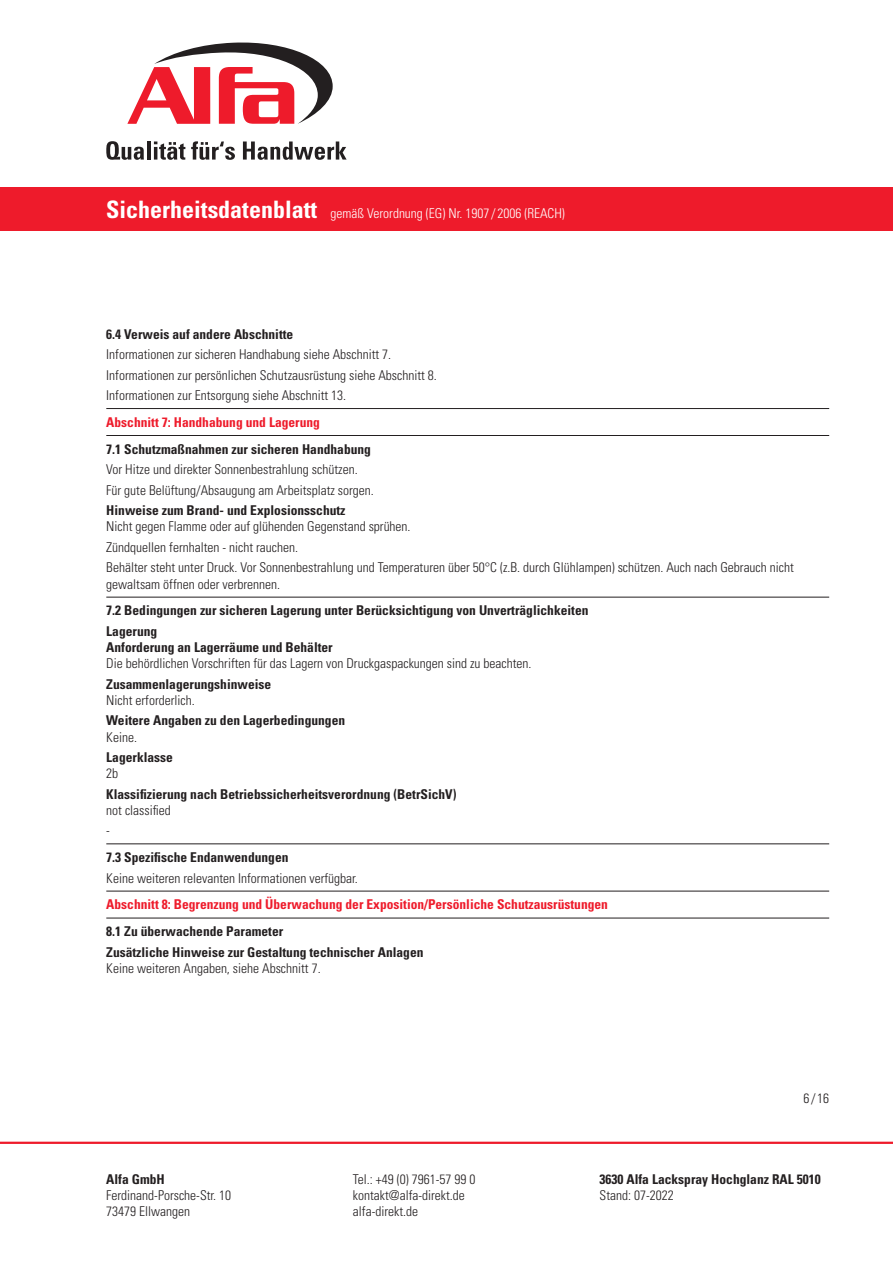
<style>
.page{position:relative;width:893px;height:1263px;background:#fff}
.page>*{position:absolute;margin:0;border:0;box-sizing:border-box;transform-origin:0 0}
.t1{font:300 condensed 13.5px/20.4px "Univers LT Std";color:#231f20}
.t2{font:700 condensed 13.5px/20.4px "Univers LT Std";color:#231f20}
.t3{font:700 condensed 13.5px "Univers LT Std";color:#ee1b2b}
.t4{font:300 condensed 13.5px "Univers LT Std";color:#fff}
.s1{font-weight:700;font-size:24px}
</style>
<div class="page">
<hr style="left:0;top:1142px;width:893px;height:2px;background:#ee1b2b">
<div style="left:0;top:187px;width:893px;height:44px;background:#ee1b2b"></div>
<svg style="left:106px;top:141px;width:38px;height:19px"></svg>
<hr style="left:147px;top:141px;width:3px;height:19px;background:#231f20">
<svg style="left:154px;top:141px;width:31px;height:19px"></svg>
<svg style="left:191px;top:141px;width:44px;height:19px"></svg>
<svg style="left:243px;top:141px;width:104px;height:19px"></svg>
<svg style="left:127px;top:42px;width:206px;height:82px"></svg>
<hr style="left:106px;top:435px;width:723px;height:1px;background:#231f20">
<hr style="left:106px;top:918px;width:723px;height:1px;background:#231f20">
<hr style="left:106px;top:891px;width:723px;height:1px;background:#231f20">
<hr style="left:106px;top:843px;width:723px;height:1px;background:#231f20">
<hr style="left:106px;top:597px;width:723px;height:1px;background:#231f20">
<hr style="left:106px;top:408px;width:723px;height:1px;background:#231f20">
<p class="t4" style="left:106px;top:205px;width:460px"><span class="s1">Sicherheitsdatenblatt</span> gemäß Verordnung (EG) Nr. 1907 / 2006 (REACH)</p>
<p class="t2" style="left:106px;top:323px;width:188px">6.4 Verweis auf andere Abschnitte</p>
<p class="t1" style="left:106px;top:344px;width:332px">Informationen zur sicheren Handhabung siehe Abschnitt 7.<br>Informationen zur persönlichen Schutzausrüstung siehe Abschnitt 8.<br>Informationen zur Entsorgung siehe Abschnitt 13.</p>
<p class="t3" style="left:106px;top:414px;width:215px">Abschnitt 7: Handhabung und Lagerung</p>
<p class="t2" style="left:106px;top:439px;width:266px">7.1 Schutzmaßnahmen zur sicheren Handhabung</p>
<p class="t1" style="left:106px;top:459px;width:269px">Vor Hitze und direkter Sonnenbestrahlung schützen.<br>Für gute Belüftung/Absaugung am Arbeitsplatz sorgen.</p>
<p class="t2" style="left:106px;top:500px;width:241px">Hinweise zum Brand- und Explosionsschutz</p>
<p class="t1" style="left:106px;top:516px;width:689px">Nicht gegen Flamme oder auf glühenden Gegenstand sprühen.<br>Zündquellen fernhalten - nicht rauchen.<br>Behälter steht unter Druck. Vor Sonnenbestrahlung und Temperaturen über 50°C (z.B. durch Glühlampen) schützen. Auch nach Gebrauch nicht</p>
<p class="t1" style="left:106px;top:574px;width:175px">gewaltsam öffnen oder verbrennen.</p>
<p class="t2" style="left:106px;top:600px;width:484px">7.2 Bedingungen zur sicheren Lagerung unter Berücksichtigung von Unverträglichkeiten<br>Lagerung</p>
<p class="t2" style="left:106px;top:637px;width:228px">Anforderung an Lagerräume und Behälter</p>
<p class="t1" style="left:106px;top:653px;width:427px">Die behördlichen Vorschriften für das Lagern von Druckgaspackungen sind zu beachten.</p>
<p class="t2" style="left:106px;top:674px;width:166px">Zusammenlagerungshinweise</p>
<p class="t1" style="left:106px;top:690px;width:90px">Nicht erforderlich.</p>
<p class="t2" style="left:106px;top:710px;width:240px">Weitere Angaben zu den Lagerbedingungen</p>
<p class="t1" style="left:106px;top:727px;width:32px">Keine.</p>
<p class="t2" style="left:106px;top:747px;width:68px">Lagerklasse</p>
<p class="t1" style="left:106px;top:763px;width:13px">2b</p>
<p class="t2" style="left:106px;top:784px;width:352px">Klassifizierung nach Betriebssicherheitsverordnung (BetrSichV)</p>
<p class="t1" style="left:106px;top:800px;width:66px">not classified -</p>
<p class="t2" style="left:106px;top:847px;width:184px">7.3 Spezifische Endanwendungen</p>
<p class="t1" style="left:106px;top:868px;width:253px">Keine weiteren relevanten Informationen verfügbar.</p>
<p class="t3" style="left:106px;top:896px;width:503px">Abschnitt 8: Begrenzung und Überwachung der Exposition/Persönliche Schutzausrüstungen</p>
<p class="t2" style="left:106px;top:921px;width:319px">8.1 Zu überwachende Parameter<br>Zusätzliche Hinweise zur Gestaltung technischer Anlagen</p>
<p class="t1" style="left:106px;top:958px;width:216px">Keine weiteren Angaben, siehe Abschnitt 7.</p>
<p class="t1" style="left:803px;top:1088px;width:27px">6/16</p>
<p class="t2" style="left:106px;top:1169px;width:60px">Alfa GmbH</p>
<p class="t1" style="left:106px;top:1187px;width:126px;line-height:16.2px">Ferdinand-Porsche-Str. 10<br>73479 Ellwangen</p>
<p class="t1" style="left:353px;top:1171px;width:124px;line-height:16.2px">Tel.: +49 (0) 7961-57 99 0 kontakt@alfa-direkt.de alfa-direkt.de</p>
<p class="t2" style="left:600px;top:1169px;width:223px">3630 Alfa Lackspray Hochglanz RAL 5010</p>
<p class="t1" style="left:600px;top:1185px;width:76px">Stand: 07-2022</p>
</div>
